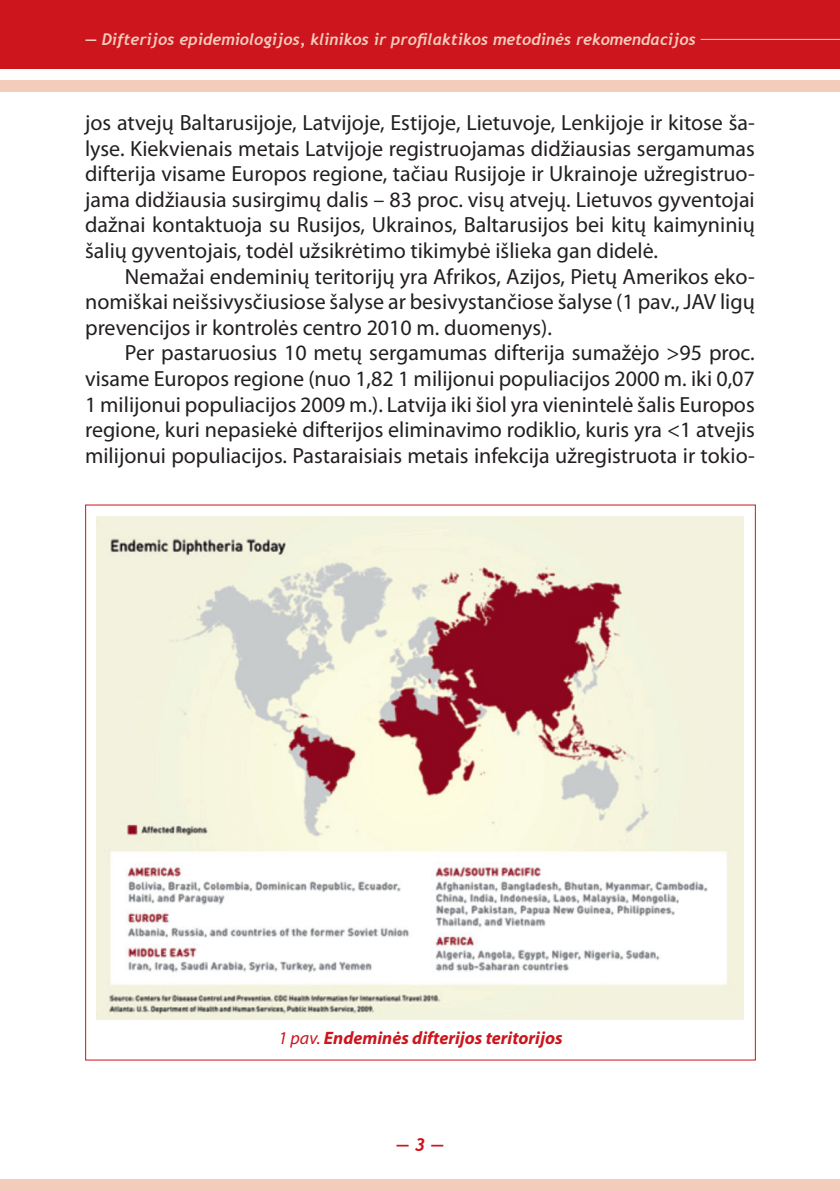
<style>
.page{position:relative;width:840px;height:1191px;background:#fff}
.page>*{position:absolute;margin:0;border:0;box-sizing:border-box;transform-origin:0 0}
.t1{font:22px/25.6px "Myriad Pro";color:#231f20;text-align:justify}
.t2{font:italic 700 18px "Myriad Pro";color:#cd151d}
.t3{font:italic 700 18px "Trebuchet";color:#cd151d}
.t4{font:italic 700 16px "Trebuchet";color:#f4ccbc}
.s1{font-weight:400}
</style>
<div class="page">
<div style="left:0;top:0;width:839px;height:69px;background:#cd151d"></div>
<div style="left:0;top:80px;width:839px;height:11px;background:#f4ccbc"></div>
<hr style="left:700px;top:39px;width:139px;height:1px;background:#f4ccbc">
<div style="left:0;top:1179px;width:839px;height:12px;background:#f4ccbc"></div>
<img style="left:96px;top:517px;width:647px;height:502px">
<p class="t4" style="left:85px;top:29px;width:612px">— Difterijos epidemiologijos, klinikos ir profilaktikos metodinės rekomendacijos</p>
<p class="t1" style="left:85px;top:109px;width:670px">jos atvejų Baltarusijoje, Latvijoje, Estijoje, Lietuvoje, Lenkijoje ir kitose ša&shy;lyse. Kiekvienais metais Latvijoje registruojamas didžiausias sergamumas difterija visame Europos regione, tačiau Rusijoje ir Ukrainoje užregistruo&shy;jama didžiausia susirgimų dalis – 83 proc. visų atvejų. Lietuvos gyventojai dažnai kontaktuoja su Rusijos, Ukrainos, Baltarusijos bei kitų kaimyninių šalių gyventojais, todėl užsikrėtimo tikimybė išlieka gan didelė.</p>
<p class="t1" style="left:85px;top:263px;width:670px;text-indent:40px">Nemažai endeminių teritorijų yra Afrikos, Azijos, Pietų Amerikos eko&shy;nomiškai neišsivysčiusiose šalyse ar besivystančiose šalyse (1 pav., JAV ligų prevencijos ir kontrolės centro 2010 m. duomenys).</p>
<p class="t1" style="left:85px;top:340px;width:671px;text-indent:40px">Per pastaruosius 10 metų sergamumas difterija sumažėjo &gt;95 proc. visame Europos regione (nuo 1,82 1 milijonui populiacijos 2000 m. iki 0,07<br>1 milijonui populiacijos 2009 m.). Latvija iki šiol yra vienintelė šalis Europos regione, kuri nepasiekė difterijos eliminavimo rodiklio, kuris yra &lt;1 atvejis milijonui populiacijos. Pastaraisiais metais infekcija užregistruota ir tokio-</p>
<p class="t2" style="left:278px;top:1026px;width:285px"><span class="s1">1 pav.</span> Endeminės difterijos teritorijos</p>
<p class="t3" style="left:396px;top:1133px;width:49px">— 3 —</p>
</div>
